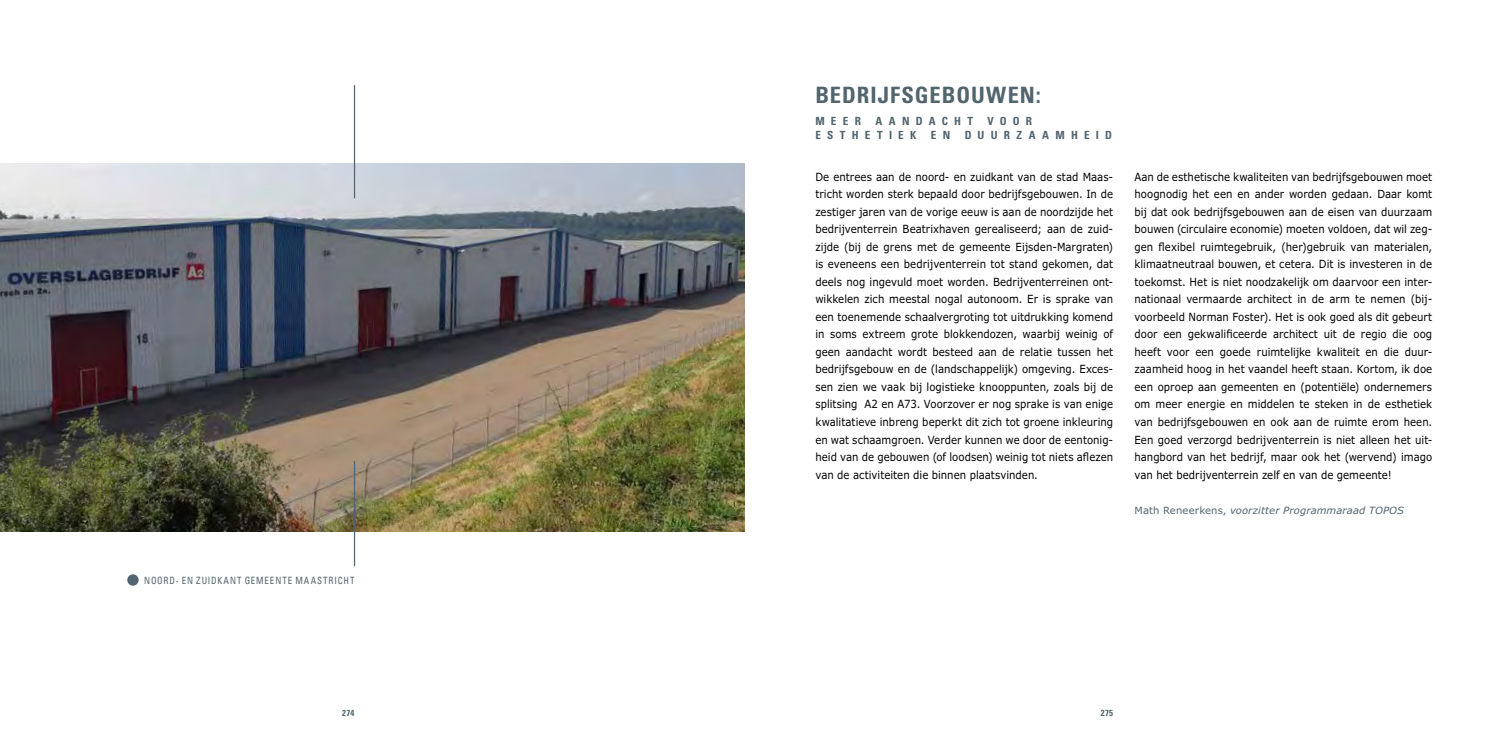
<style>
.page{position:relative;width:1489px;height:745px;background:#fff}
.page>*{position:absolute;margin:0;border:0;box-sizing:border-box;transform-origin:0 0}
.t1{font:700 condensed 22.5px "Univers";letter-spacing:.045em;color:#52646d}
.t2{font:11.25px/17.5px "Verdana Pro";color:#000;text-align:justify;scale:.9 1}
.t3{font:700 condensed 11.25px "Univers";letter-spacing:.55em;color:#52646d}
.t4{font:italic 10px "Verdana Pro";letter-spacing:.005em;color:#52646d}
.t5{font:condensed 10px "Univers";letter-spacing:.095em;color:#52646d;scale:.9 1}
.t6{font:700 condensed 8.75px "Univers";letter-spacing:.04em;color:#52646d}
.s1{font-style:normal}
</style>
<div class="page">
<img style="left:0;top:163px;width:744px;height:367px">
<hr style="left:354px;top:460px;width:1px;height:105px;background:#52646d">
<hr style="left:354px;top:85px;width:1px;height:113px;background:#52646d">
<div style="left:127px;top:574px;width:12px;height:11px;background:#52646d;border-radius:50%"></div>
<p class="t5" style="left:144px;top:573px;width:235px">NOORD- EN ZUIDKANT GEMEENTE MAASTRICHT</p>
<h1 class="t1" style="left:815px;top:81px;width:227px">BEDRIJFSGEBOUWEN:</h1>
<p class="t3" style="left:815px;top:114px;width:47px">MEER</p>
<p class="t3" style="left:875px;top:114px;width:99px">AANDACHT</p>
<p class="t3" style="left:987px;top:114px;width:46px">VOOR</p>
<p class="t3" style="left:815px;top:128px;width:103px">ESTHETIEK</p>
<p class="t3" style="left:930px;top:128px;width:21px">E N</p>
<p class="t3" style="left:964px;top:128px;width:149px">DUURZAAMHEID</p>
<p class="t2" style="left:815px;top:168px;width:332px">De entrees aan de noord- en zuidkant van de stad Maas&shy;tricht worden sterk bepaald door bedrijfsgebouwen. In de zestiger jaren van de vorige eeuw is aan de noordzijde het bedrijventerrein Beatrixhaven gerealiseerd; aan de zuid&shy;zijde (bij de grens met de gemeente Eijsden-Margraten) is eveneens een bedrijventerrein tot stand gekomen, dat deels nog ingevuld moet worden. Bedrijventerreinen ont&shy;wikkelen zich meestal nogal autonoom. Er is sprake van een toenemende schaalvergroting tot uitdrukking komend in soms extreem grote blokkendozen, waarbij weinig of geen aandacht wordt besteed aan de relatie tussen het bedrijfsgebouw en de (landschappelijk) omgeving. Exces&shy;sen zien we vaak bij logistieke knooppunten, zoals bij de splitsing A2 en A73. Voorzover er nog sprake is van enige kwalitatieve inbreng beperkt dit zich tot groene inkleuring en wat schaamgroen. Verder kunnen we door de eentonig&shy;heid van de gebouwen (of loodsen) weinig tot niets aflezen van de activiteiten die binnen plaatsvinden.</p>
<p class="t2" style="left:1134px;top:168px;width:332px">Aan de esthetische kwaliteiten van bedrijfsgebouwen moet hoognodig het een en ander worden gedaan. Daar komt bij dat ook bedrijfsgebouwen aan de eisen van duurzaam bouwen (circulaire economie) moeten voldoen, dat wil zeg&shy;gen flexibel ruimtegebruik, (her)gebruik van materialen, klimaatneutraal bouwen, et cetera. Dit is investeren in de toekomst. Het is niet noodzakelijk om daarvoor een inter&shy;nationaal vermaarde architect in de arm te nemen (bij&shy;voorbeeld Norman Foster). Het is ook goed als dit gebeurt door een gekwalificeerde architect uit de regio die oog heeft voor een goede ruimtelijke kwaliteit en die duur&shy;zaamheid hoog in het vaandel heeft staan. Kortom, ik doe een oproep aan gemeenten en (potentiële) ondernemers om meer energie en middelen te steken in de esthetiek van bedrijfsgebouwen en ook aan de ruimte erom heen.<br>Een goed verzorgd bedrijventerrein is niet alleen het uit&shy;hangbord van het bedrijf, maar ook het (wervend) imago van het bedrijventerrein zelf en van de gemeente!</p>
<p class="t4" style="left:1134px;top:503px;width:271px"><span class="s1">Math Reneerkens,</span> voorzitter Programmaraad TOPOS</p>
<p class="t6" style="left:342px;top:707px;width:14px">274</p>
<p class="t6" style="left:1100px;top:707px;width:14px">275</p>
</div>
